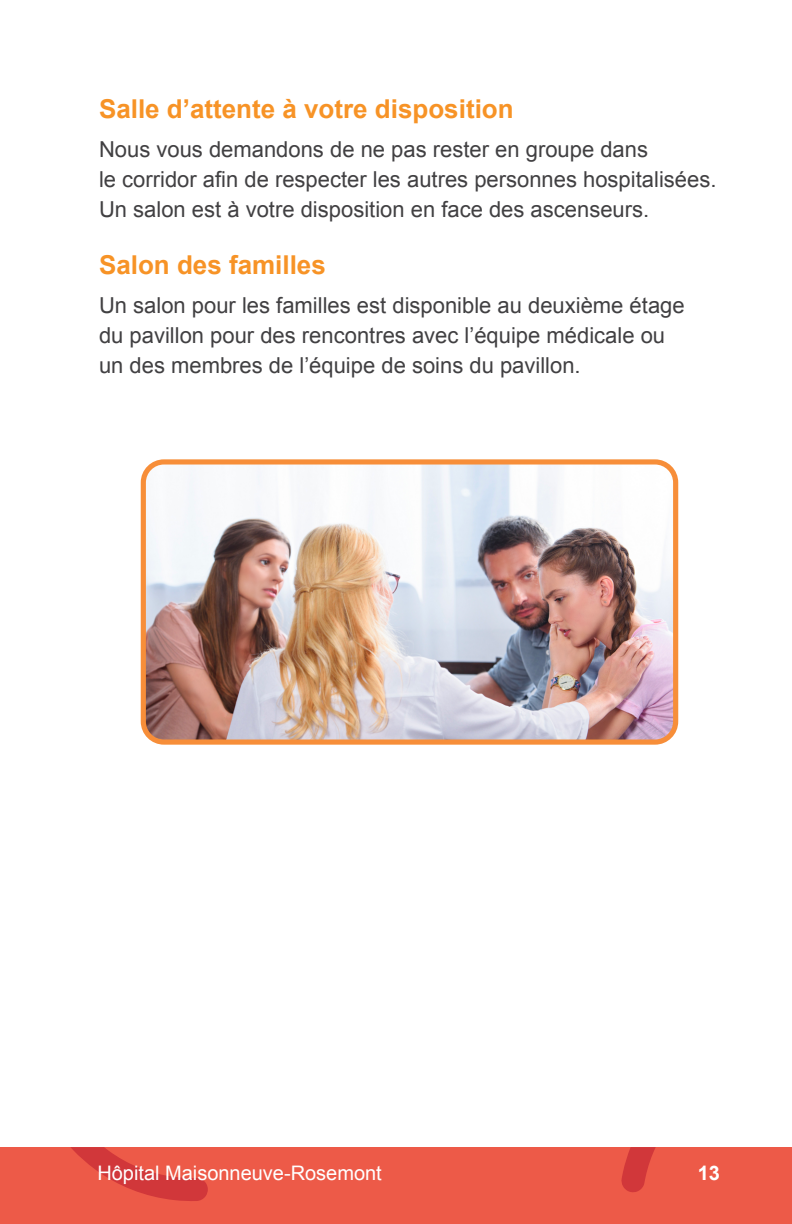
<style>
.page{position:relative;width:792px;height:1224px;background:#fff}
.page>*{position:absolute;margin:0;border:0;box-sizing:border-box;transform-origin:0 0}
.t1{font:700 26px "Arial";color:#f79326}
.t2{font:22px/30px "Arial";color:#414042}
.t3{font:20px "Arial";color:#fff}
.t4{font:700 20px "Arial";color:#fff}
</style>
<div class="page">
<div style="left:0;top:1147px;width:792px;height:77px;background:#ed5a48"></div>
<svg style="left:621px;top:1147px;width:35px;height:45px"></svg>
<svg style="left:71px;top:1147px;width:137px;height:54px"></svg>
<img style="left:147px;top:465px;width:525px;height:274px">
<div style="left:141px;top:459px;width:537px;height:286px;border:5px solid #f78e39;border-radius:21px"></div>
<p class="t1" style="left:99px;top:92px;width:416px">Salle d’attente à votre disposition</p>
<p class="t2" style="left:99px;top:134px;width:619px">Nous vous demandons de ne pas rester en groupe dans<br>le corridor afin de respecter les autres personnes hospitalisées.<br>Un salon est à votre disposition en face des ascenseurs.</p>
<p class="t1" style="left:99px;top:248px;width:228px">Salon des familles</p>
<p class="t2" style="left:99px;top:290px;width:587px">Un salon pour les familles est disponible au deuxième étage du pavillon pour des rencontres avec l’équipe médicale ou un des membres de l’équipe de soins du pavillon.</p>
<p class="t3" style="left:97px;top:1160px;width:286px">Hôpital Maisonneuve-Rosemont</p>
<p class="t4" style="left:698px;top:1160px;width:24px">13</p>
</div>
